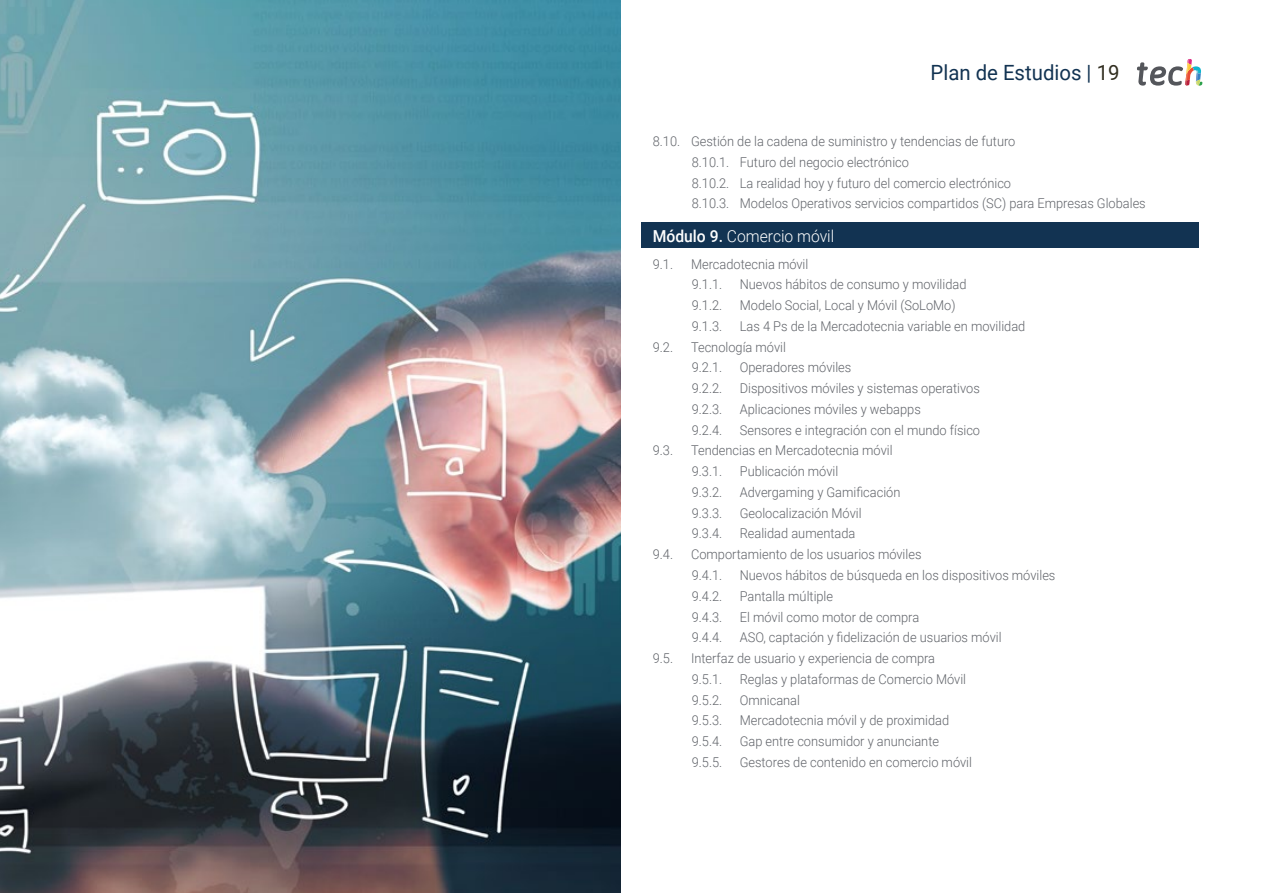
<style>
.page{position:relative;width:1263px;height:893px;background:#fff}
.page>*{position:absolute;margin:0;border:0;box-sizing:border-box;transform-origin:0 0}
.t1{font:21px "Roboto";color:#123352}
.t2{font:300 16.5px "Roboto";color:#fff;scale:.95 1}
.t3{font:300 13.5px/20.7px "Roboto";color:#61646a;scale:.95 1}
.s1{color:#312e20}
.s2{font-weight:500}
</style>
<div class="page">
<img style="left:0;top:0;width:621px;height:893px">
<div style="left:642px;top:223px;width:557px;height:25px;background:#123352"></div>
<svg style="left:1137px;top:59px;width:65px;height:27px"></svg>
<h1 class="t1" style="left:930px;top:57px;width:191px">Plan de Estudios | <span class="s1">19</span></h1>
<p class="t3" style="left:692px;top:131px;width:479px;text-indent:-39px">8.10. Gestión de la cadena de suministro y tendencias de futuro<br>8.10.1. Futuro del negocio electrónico<br>8.10.2. La realidad hoy y futuro del comercio electrónico<br>8.10.3. Modelos Operativos servicios compartidos (SC) para Empresas Globales</p>
<p class="t2" style="left:653px;top:224px;width:193px"><span class="s2">Módulo 9.</span> Comercio móvil</p>
<p class="t3" style="left:653px;top:253px;width:23px">9.1.</p>
<p class="t3" style="left:691px;top:253px;width:125px">Mercadotecnia móvil<br>9.1.1.</p>
<p class="t3" style="left:740px;top:274px;width:240px">Nuevos hábitos de consumo y movilidad</p>
<p class="t3" style="left:692px;top:295px;width:34px">9.1.2.</p>
<p class="t3" style="left:740px;top:295px;width:229px">Modelo Social, Local y Móvil (SoLoMo)</p>
<p class="t3" style="left:692px;top:315px;width:34px">9.1.3.</p>
<p class="t3" style="left:740px;top:315px;width:302px">Las 4 Ps de la Mercadotecnia variable en movilidad</p>
<p class="t3" style="left:653px;top:336px;width:23px">9.2.</p>
<p class="t3" style="left:691px;top:336px;width:101px">Tecnología móvil<br>9.2.1.</p>
<p class="t3" style="left:740px;top:357px;width:119px">Operadores móviles</p>
<p class="t3" style="left:692px;top:378px;width:34px">9.2.2.</p>
<p class="t3" style="left:740px;top:378px;width:254px">Dispositivos móviles y sistemas operativos</p>
<p class="t3" style="left:692px;top:398px;width:34px">9.2.3.</p>
<p class="t3" style="left:740px;top:398px;width:192px">Aplicaciones móviles y webapps</p>
<p class="t3" style="left:692px;top:419px;width:34px">9.2.4.</p>
<p class="t3" style="left:740px;top:419px;width:255px">Sensores e integración con el mundo físico</p>
<p class="t3" style="left:653px;top:440px;width:23px">9.3.</p>
<p class="t3" style="left:691px;top:440px;width:214px">Tendencias en Mercadotecnia móvil<br>9.3.1.</p>
<p class="t3" style="left:740px;top:461px;width:105px">Publicación móvil</p>
<p class="t3" style="left:692px;top:481px;width:34px">9.3.2.</p>
<p class="t3" style="left:740px;top:481px;width:171px">Advergaming y Gamificación</p>
<p class="t3" style="left:692px;top:502px;width:34px">9.3.3.</p>
<p class="t3" style="left:740px;top:502px;width:130px">Geolocalización Móvil</p>
<p class="t3" style="left:692px;top:523px;width:34px">9.3.4.</p>
<p class="t3" style="left:740px;top:523px;width:123px">Realidad aumentada</p>
<p class="t3" style="left:653px;top:544px;width:23px">9.4.</p>
<p class="t3" style="left:691px;top:544px;width:244px">Comportamiento de los usuarios móviles<br>9.4.1.</p>
<p class="t3" style="left:740px;top:564px;width:334px">Nuevos hábitos de búsqueda en los dispositivos móviles</p>
<p class="t3" style="left:692px;top:585px;width:34px">9.4.2.</p>
<p class="t3" style="left:740px;top:585px;width:100px">Pantalla múltiple</p>
<p class="t3" style="left:692px;top:606px;width:34px">9.4.3.</p>
<p class="t3" style="left:740px;top:606px;width:190px">El móvil como motor de compra</p>
<p class="t3" style="left:692px;top:627px;width:34px">9.4.4.</p>
<p class="t3" style="left:740px;top:627px;width:277px">ASO, captación y fidelización de usuarios móvil</p>
<p class="t3" style="left:653px;top:647px;width:23px">9.5.</p>
<p class="t3" style="left:691px;top:647px;width:258px">Interfaz de usuario y experiencia de compra<br>9.5.1.</p>
<p class="t3" style="left:740px;top:668px;width:240px">Reglas y plataformas de Comercio Móvil</p>
<p class="t3" style="left:692px;top:689px;width:34px">9.5.2.</p>
<p class="t3" style="left:740px;top:689px;width:65px">Omnicanal</p>
<p class="t3" style="left:692px;top:710px;width:34px">9.5.3.</p>
<p class="t3" style="left:740px;top:710px;width:222px">Mercadotecnia móvil y de proximidad</p>
<p class="t3" style="left:692px;top:730px;width:34px">9.5.4.</p>
<p class="t3" style="left:740px;top:730px;width:211px">Gap entre consumidor y anunciante</p>
<p class="t3" style="left:692px;top:751px;width:34px">9.5.5.</p>
<p class="t3" style="left:740px;top:751px;width:246px">Gestores de contenido en comercio móvil</p>
</div>
